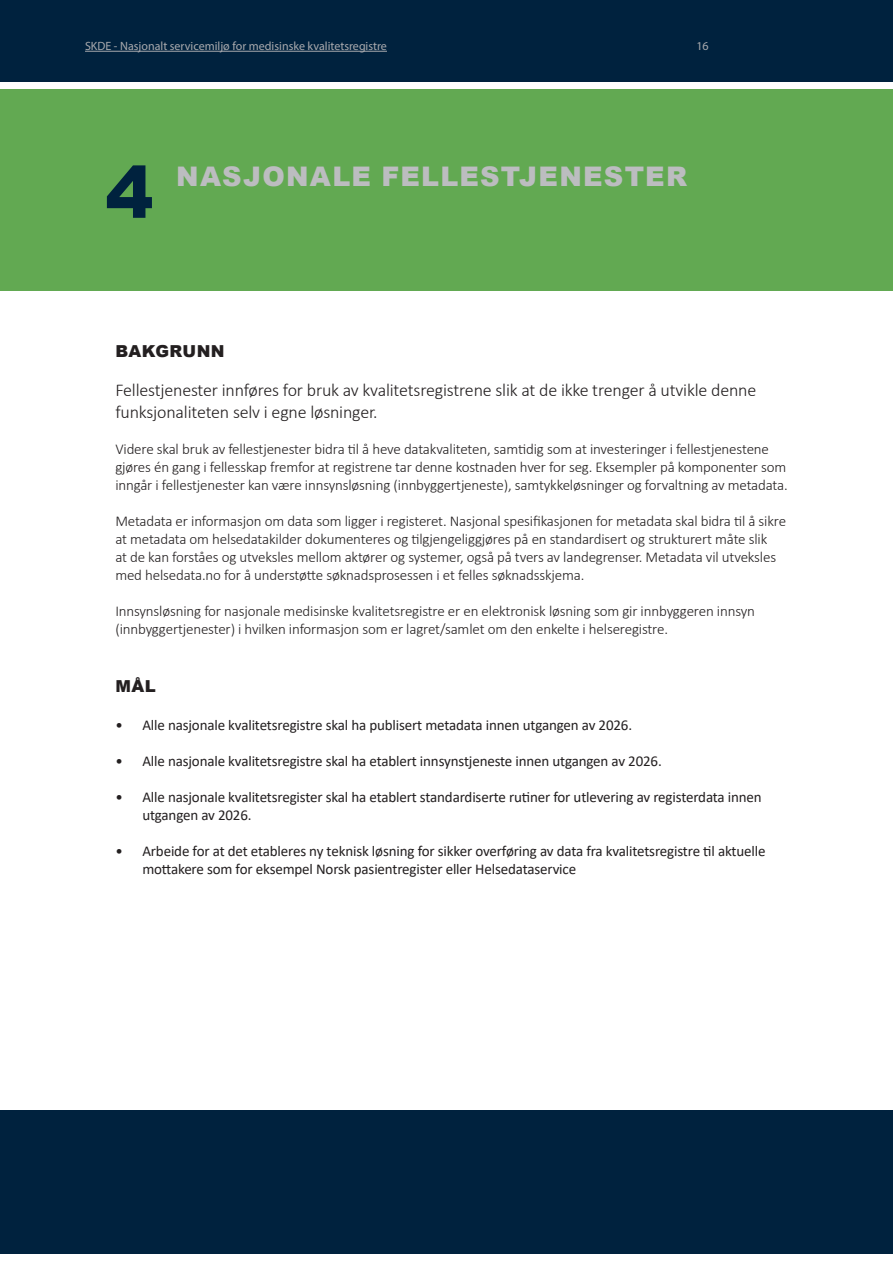
<style>
.page{position:relative;width:893px;height:1263px;background:#fff}
.page>*{position:absolute;margin:0;border:0;box-sizing:border-box;transform-origin:0 0}
.NMS_ny_tittel{font:900 72px "Arial";color:#00223e}
.NMS_ny_tittel-2{font:900 27px "Arial";letter-spacing:.045em;color:#bcbdc0}
.NMS_fakta_brød{font:300 18px/21.6px "Calibri";letter-spacing:-.01em;color:#231f20}
.NMS_fakta_brød-2{font:900 16.5px "Arial";letter-spacing:.025em;color:#231f20}
.NMS_fakta_brød-3{font:300 15px/18px "Calibri";letter-spacing:-.01em;color:#231f20}
.t1{font:15px/18px "Calibri";letter-spacing:-.01em;color:#231f20}
.t2{font:12px "Myriad Pro";color:#a8a9ad}
</style>
<div class="page">
<div style="left:0;top:0;width:893px;height:82px;background:#00223e"></div>
<hr style="left:85px;top:51px;width:302px;height:1px;background:#a8a9ad">
<div style="left:0;top:1110px;width:893px;height:144px;background:#00223e"></div>
<div style="left:0;top:89px;width:893px;height:202px;background:#62a952"></div>
<p class="t2" style="left:85px;top:39px;width:303px">SKDE - Nasjonalt servicemiljø for medisinske kvalitetsregistre</p>
<p class="t2" style="left:696px;top:39px;width:14px">16</p>
<p class="NMS_ny_tittel" style="left:105px;top:140px;width:50px">4</p>
<p class="NMS_ny_tittel-2" style="left:176px;top:156px;width:512px">NASJONALE FELLESTJENESTER</p>
<p class="NMS_fakta_brød-2" style="left:116px;top:339px;width:110px">BAKGRUNN</p>
<p class="NMS_fakta_brød" style="left:115px;top:379px;width:642px">Fellestjenester innføres for bruk av kvalitetsregistrene slik at de ikke trenger å utvikle denne funksjonaliteten selv i egne løsninger.</p>
<p class="NMS_fakta_brød-3" style="left:115px;top:440px;width:674px">Videre skal bruk av fellestjenester bidra til å heve datakvaliteten, samtidig som at investeringer i fellestjenestene gjøres én gang i fellesskap fremfor at registrene tar denne kostnaden hver for seg. Eksempler på komponenter som inngår i fellestjenester kan være innsynsløsning (innbyggertjeneste), samtykkeløsninger og forvaltning av metadata.</p>
<p class="NMS_fakta_brød-3" style="left:115px;top:512px;width:672px">Metadata er informasjon om data som ligger i registeret. Nasjonal spesifikasjonen for metadata skal bidra til å sikre at metadata om helsedatakilder dokumenteres og tilgjengeliggjøres på en standardisert og strukturert måte slik<br>at de kan forståes og utveksles mellom aktører og systemer, også på tvers av landegrenser. Metadata vil utveksles med helsedata.no for å understøtte søknadsprosessen i et felles søknadsskjema.</p>
<p class="NMS_fakta_brød-3" style="left:115px;top:602px;width:641px">Innsynsløsning for nasjonale medisinske kvalitetsregistre er en elektronisk løsning som gir innbyggeren innsyn (innbyggertjenester) i hvilken informasjon som er lagret/samlet om den enkelte i helseregistre.</p>
<p class="NMS_fakta_brød-2" style="left:116px;top:674px;width:42px">MÅL</p>
<p class="t1" style="left:115px;top:715px;width:518px">• Alle nasjonale kvalitetsregistre skal ha publisert metadata innen utgangen av 2026.</p>
<p class="t1" style="left:115px;top:751px;width:548px">• Alle nasjonale kvalitetsregistre skal ha etablert innsynstjeneste innen utgangen av 2026.</p>
<p class="t1" style="left:142px;top:787px;width:621px;text-indent:-27px">• Alle nasjonale kvalitetsregister skal ha etablert standardiserte rutiner for utlevering av registerdata innen utgangen av 2026.</p>
<p class="t1" style="left:142px;top:841px;width:625px;text-indent:-27px">• Arbeide for at det etableres ny teknisk løsning for sikker overføring av data fra kvalitetsregistre til aktuelle mottakere som for eksempel Norsk pasientregister eller Helsedataservice</p>
</div>
